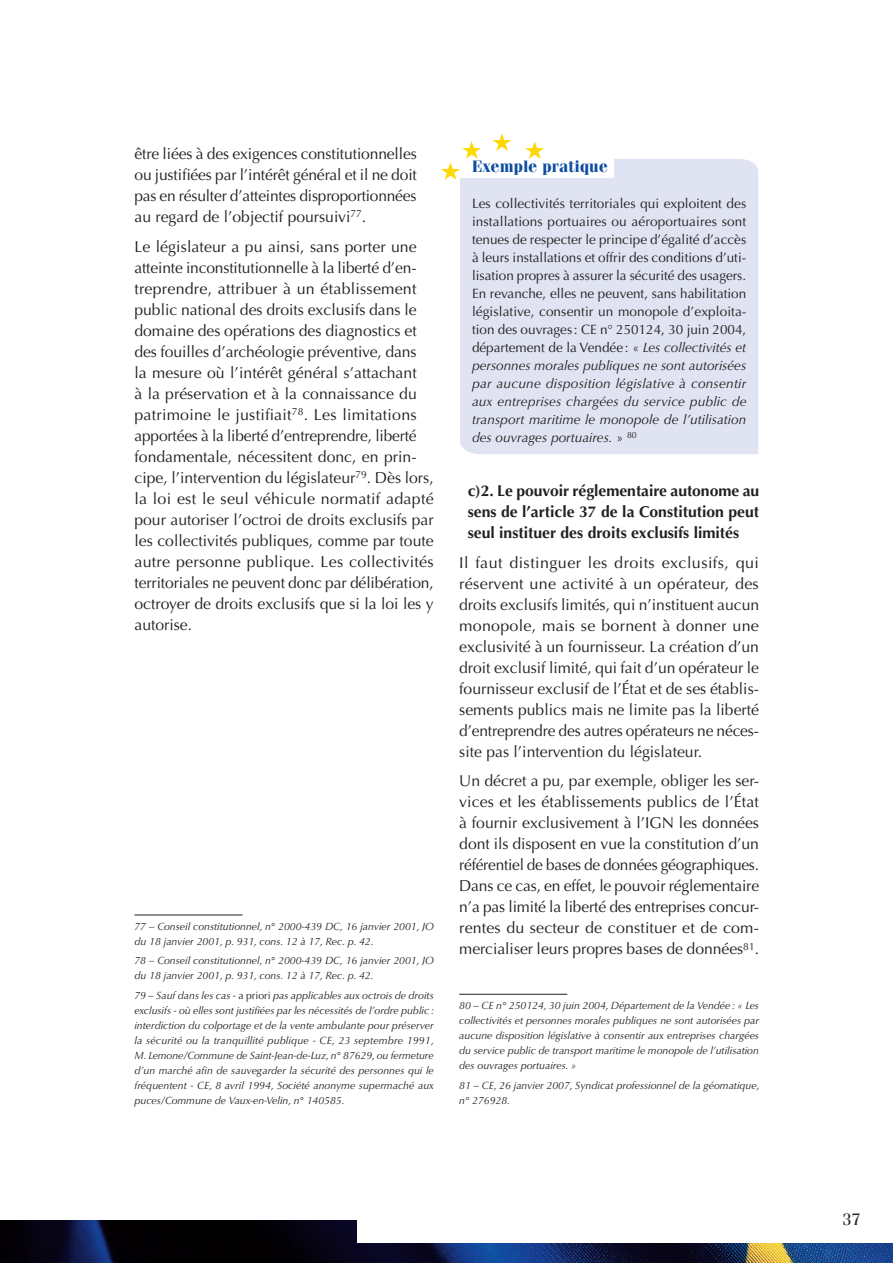
<style>
.page{position:relative;width:893px;height:1263px;background:#fff}
.page>*{position:absolute;margin:0;border:0;box-sizing:border-box;transform-origin:0 0}
.ENCADRÉ_EXEMPLE{font:700 16.5px "Fenice LT";color:#0d4da1}
.t1{font:16.5px "Fenice LT";color:#231f20}
.TEXTE{font:15.75px/21px "Optima LT";color:#231f20;text-align:justify}
.NOTE_DE_BAS_DE_PAGE{font:15.75px/21px "Optima LT";color:#231f20;text-align:justify}
.T_EXERGUE{font:700 15.75px/21px "Optima LT";color:#231f20;text-align:justify}
.ENCADRÉ_EXEMPLE-2{font:13.5px/18px "Optima LT";color:#231f20;text-align:justify}
.NOTE_DE_BAS_DE_PAGE-2{font:italic 10.5px/15px "Optima LT";color:#231f20}
.s1{font-style:normal}
.s2{font-style:italic}
</style>
<div class="page">
<img style="left:0;top:1220px;width:893px;height:43px">
<div style="left:357px;top:1218px;width:536px;height:24px;background:#fff"></div>
<hr style="left:134px;top:915px;width:108px;height:1px;background:#231f20">
<hr style="left:459px;top:994px;width:108px;height:1px;background:#231f20">
<svg style="left:492px;top:133px;width:19px;height:18px"></svg>
<svg style="left:441px;top:141px;width:40px;height:39px"></svg>
<svg style="left:525px;top:141px;width:19px;height:18px"></svg>
<div style="left:460px;top:159px;width:298px;height:295px;background:#e0e4f2"></div>
<p class="NOTE_DE_BAS_DE_PAGE" style="left:134px;top:144px;width:284px">être liées à des exigences constitutionnelles ou justifiées par l’intérêt général et il ne doit pas en résulter d’atteintes disproportionnées au regard de l’objectif poursuivi<sup>77</sup>.</p>
<p class="TEXTE" style="left:134px;top:236px;width:301px;text-align:left">Le législateur a pu ainsi, sans porter une atteinte inconstitutionnelle à la liberté d’en&shy;treprendre, attribuer à un établissement public national des droits exclusifs dans le domaine des opérations des diagnostics et des fouilles d’archéologie préventive, dans<br>la mesure où l’intérêt général s’attachant<br>à la préservation et à la connaissance du patrimoine le justifiait<sup>78</sup>. Les limitations apportées à la liberté d’entreprendre, liberté fondamentale, nécessitent donc, en prin&shy;cipe, l’intervention du législateur<sup>79</sup>. Dès lors, la loi est le seul véhicule normatif adapté pour autoriser l’octroi de droits exclusifs par les collectivités publiques, comme par toute autre personne publique. Les collectivités territoriales ne peuvent donc par délibération, octroyer de droits exclusifs que si la loi les y autorise.</p>
<p class="NOTE_DE_BAS_DE_PAGE-2" style="left:134px;top:919px;width:301px">77 – Conseil constitutionnel, n° 2000-439 DC, 16 janvier 2001, JO du 18 janvier 2001, p. 931, cons. 12 à 17, Rec. p. 42.</p>
<p class="NOTE_DE_BAS_DE_PAGE-2" style="left:134px;top:953px;width:301px">78 – Conseil constitutionnel, n° 2000-439 DC, 16 janvier 2001, JO du 18 janvier 2001, p. 931, cons. 12 à 17, Rec. p. 42.</p>
<p class="NOTE_DE_BAS_DE_PAGE-2" style="left:134px;top:987px;width:301px;text-align:justify">79 – Sauf dans les cas - <span class="s1">a priori</span> pas applicables aux octrois de droits exclusifs - où elles sont justifiées par les nécessités de l’ordre public : interdiction du colportage et de la vente ambulante pour préserver la sécurité ou la tranquillité publique - CE, 23 septembre 1991, M. Lemone/Commune de Saint-Jean-de-Luz, n° 87629, ou fermeture d’un marché afin de sauvegarder la sécurité des personnes qui le fréquentent - CE, 8 avril 1994, Société anonyme supermaché aux puces/Commune de Vaux-en-Velin, n° 140585.</p>
<p class="ENCADRÉ_EXEMPLE" style="left:472px;top:156px;width:137px">Exemple pratique</p>
<p class="ENCADRÉ_EXEMPLE-2" style="left:472px;top:195px;width:276px">Les collectivités territoriales qui exploitent des installations portuaires ou aéroportuaires sont tenues de respecter le principe d’égalité d’accès à leurs installations et offrir des conditions d’uti&shy;lisation propres à assurer la sécurité des usagers.<br>En revanche, elles ne peuvent, sans habilitation législative, consentir un monopole d’exploita&shy;tion des ouvrages: CE n° 250124, 30 juin 2004, département de la Vendée : « <span class="s2">Les collectivités et personnes morales publiques ne sont autorisées par aucune disposition législative à consentir aux entreprises chargées du service public de transport maritime le monopole de l’utilisation des ouvrages portuaires.</span> » <sup>80</sup></p>
<p class="T_EXERGUE" style="left:468px;top:480px;width:293px">c)2. Le pouvoir réglementaire autonome au sens de l’article 37 de la Constitution peut seul instituer des droits exclusifs limités</p>
<p class="TEXTE" style="left:459px;top:552px;width:301px">Il faut distinguer les droits exclusifs, qui réservent une activité à un opérateur, des droits exclusifs limités, qui n’instituent aucun monopole, mais se bornent à donner une exclusivité à un fournisseur. La création d’un droit exclusif limité, qui fait d’un opérateur le fournisseur exclusif de l’État et de ses établis&shy;sements publics mais ne limite pas la liberté d’entreprendre des autres opérateurs ne néces&shy;site pas l’intervention du législateur.</p>
<p class="TEXTE" style="left:459px;top:771px;width:301px">Un décret a pu, par exemple, obliger les ser&shy;vices et les établissements publics de l’État à fournir exclusivement à l’IGN les données dont ils disposent en vue la constitution d’un référentiel de bases de données géographiques.<br>Dans ce cas, en effet, le pouvoir réglementaire n’a pas limité la liberté des entreprises concur&shy;rentes du secteur de constituer et de com&shy;mercialiser leurs propres bases de données<sup>81</sup>.</p>
<p class="NOTE_DE_BAS_DE_PAGE-2" style="left:459px;top:998px;width:301px;text-align:justify">80 – CE n° 250124, 30 juin 2004, Département de la Vendée : « Les collectivités et personnes morales publiques ne sont autorisées par aucune disposition législative à consentir aux entreprises chargées du service public de transport maritime le monopole de l’utilisation des ouvrages portuaires. »</p>
<p class="NOTE_DE_BAS_DE_PAGE-2" style="left:459px;top:1077px;width:302px">81 – CE, 26 janvier 2007, Syndicat professionnel de la géomatique, n° 276928.</p>
<p class="t1" style="left:842px;top:1209px;width:20px">37</p>
</div>
